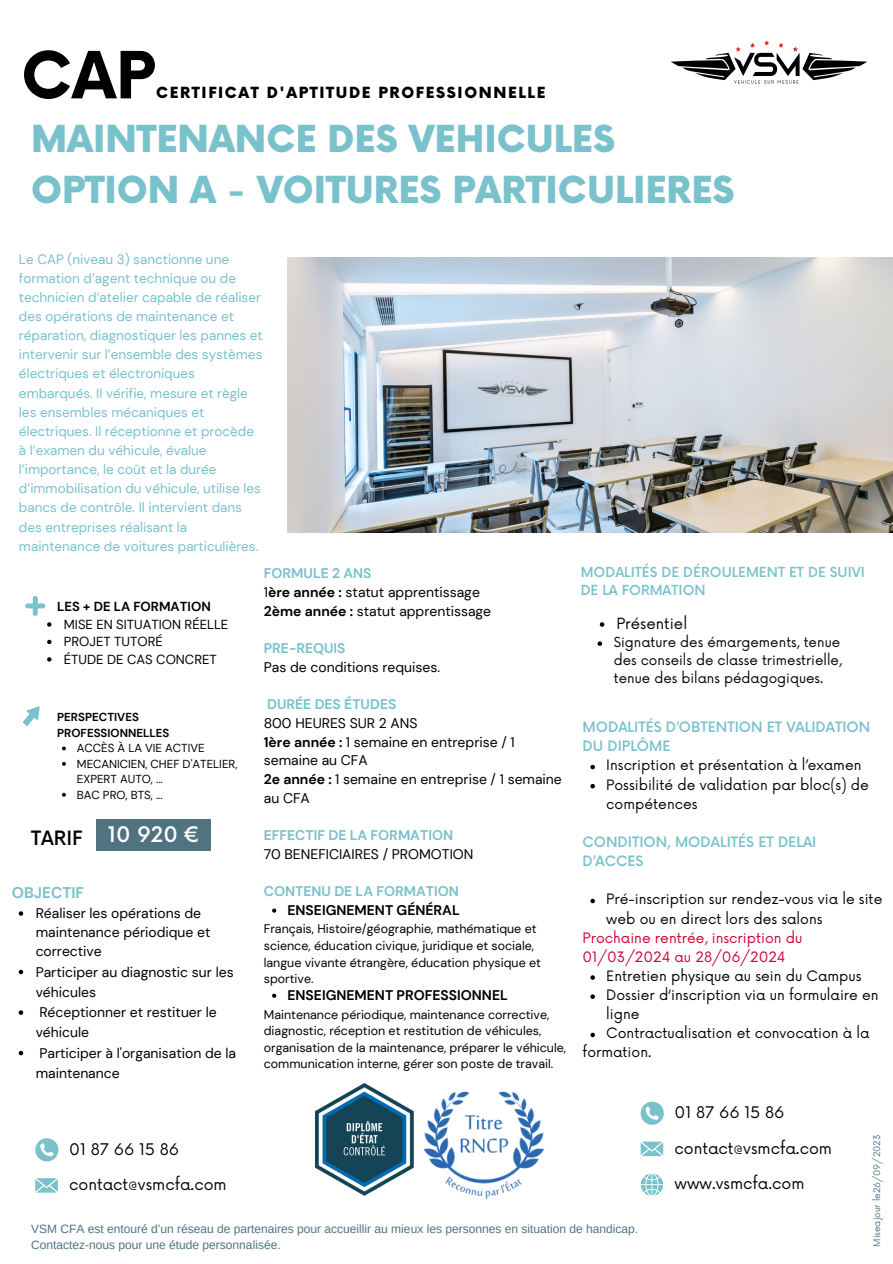
<style>
.page{position:relative;width:893px;height:1264px;background:#fff}
.page>*{position:absolute;margin:0;border:0;box-sizing:border-box;transform-origin:0 0}
.t1{font:700 63.3px "Now";color:#000}
.t2{font:900 36.3px "Now";color:#79c1cb}
.t3{font:500 21px "Now";color:#fff}
.t4{font:500 19.2px "Now";color:#000}
.t5{font:15.6px "Now";color:#000}
.t6{font:700 15.45px "DM Sans";color:#79c1cb}
.t7{font:900 15px "Now";letter-spacing:.11em;color:#000}
.t8{font:15px "Now";color:#000}
.t9{font:13.95px/20.2px "DM Sans";color:#000}
.t10{font:13.95px/19.2px "Now";color:#000}
.t11{font:700 13.95px "DM Sans";color:#79c1cb}
.t12{font:500 13.95px "Now";color:#79c1cb}
.t13{font:13.95px "Now";color:#cf0032}
.t14{font:700 13.95px "DM Sans";color:#000}
.t15{font:13.5px/19.2px "DM Sans";color:#79c1cb}
.t16{font:13.5px/18px "Now";color:#000}
.t17{font:500 13.5px/18px "Now";color:#79c1cb}
.t18{font:13.05px "DM Sans";color:#000}
.t19{font:700 13.05px "DM Sans";color:#000}
.t20{font:12.45px/16.6px "DM Sans";color:#000}
.t21{font:12px "Arimo";color:#4f7380}
.t22{font:11.55px/15.5px "DM Sans";color:#000}
.t23{font:700 11.55px "DM Sans";color:#000}
.t24{font:9px "Now";color:#4f7380}
.s1{font-weight:700}
</style>
<div class="page">
<img style="left:287px;top:257px;width:605px;height:275px">
<svg style="left:25px;top:596px;width:20px;height:20px"></svg>
<svg style="left:22px;top:706px;width:18px;height:20px"></svg>
<img style="left:423px;top:1091px;width:122px;height:108px">
<img style="left:315px;top:1083px;width:98px;height:112px">
<svg style="left:272px;top:908px;width:4px;height:4px"></svg>
<svg style="left:272px;top:993px;width:4px;height:4px"></svg>
<svg style="left:35px;top:1138px;width:23px;height:23px"></svg>
<svg style="left:35px;top:1178px;width:23px;height:14px"></svg>
<img style="left:469px;top:365px;width:84px;height:49px">
<img style="left:670px;top:40px;width:198px;height:44px">
<div style="left:97px;top:819px;width:114px;height:31px;background:#4f7380"></div>
<svg style="left:47px;top:622px;width:4px;height:4px"></svg>
<svg style="left:47px;top:639px;width:4px;height:5px"></svg>
<svg style="left:47px;top:657px;width:4px;height:4px"></svg>
<svg style="left:62px;top:746px;width:4px;height:4px"></svg>
<svg style="left:62px;top:762px;width:4px;height:3px"></svg>
<svg style="left:62px;top:792px;width:4px;height:4px"></svg>
<svg style="left:590px;top:764px;width:5px;height:5px"></svg>
<svg style="left:590px;top:784px;width:5px;height:4px"></svg>
<svg style="left:590px;top:898px;width:5px;height:5px"></svg>
<svg style="left:590px;top:975px;width:5px;height:4px"></svg>
<svg style="left:590px;top:994px;width:5px;height:4px"></svg>
<svg style="left:590px;top:1032px;width:5px;height:5px"></svg>
<svg style="left:599px;top:622px;width:5px;height:4px"></svg>
<svg style="left:597px;top:641px;width:5px;height:5px"></svg>
<svg style="left:19px;top:911px;width:4px;height:4px"></svg>
<svg style="left:19px;top:969px;width:4px;height:5px"></svg>
<svg style="left:19px;top:1010px;width:4px;height:4px"></svg>
<svg style="left:19px;top:1050px;width:4px;height:5px"></svg>
<svg style="left:640px;top:1101px;width:23px;height:23px"></svg>
<svg style="left:640px;top:1141px;width:23px;height:15px"></svg>
<svg style="left:640px;top:1173px;width:23px;height:22px"></svg>
<p class="t1" style="left:21px;top:41px;width:136px">CAP</p>
<p class="t7" style="left:156px;top:84px;width:391px">CERTIFICAT D'APTITUDE PROFESSIONNELLE</p>
<p class="t2" style="left:31px;top:119px;width:585px">MAINTENANCE DES VEHICULES</p>
<p class="t2" style="left:31px;top:170px;width:705px">OPTION A - VOITURES PARTICULIERES</p>
<p class="t15" style="left:19px;top:249px;width:245px">Le CAP (niveau 3) sanctionne une formation d’agent technique ou de technicien d’atelier capable de réaliser des opérations de maintenance et réparation, diagnostiquer les pannes et intervenir sur l’ensemble des systèmes électriques et électroniques embarqués. Il vérifie, mesure et règle les ensembles mécaniques et électriques. Il réceptionne et procède à l’examen du véhicule, évalue l’importance, le coût et la durée d’immobilisation du véhicule, utilise les bancs de contrôle. Il intervient dans des entreprises réalisant la maintenance de voitures particulières.</p>
<p class="t19" style="left:57px;top:598px;width:155px">LES + DE LA FORMATION</p>
<p class="t18" style="left:64px;top:616px;width:166px">MISE EN SITUATION RÉELLE</p>
<p class="t18" style="left:64px;top:633px;width:100px">PROJET TUTORÉ</p>
<p class="t18" style="left:64px;top:651px;width:154px">ÉTUDE DE CAS CONCRET</p>
<p class="t23" style="left:57px;top:710px;width:83px">PERSPECTIVES</p>
<p class="t23" style="left:57px;top:725px;width:114px">PROFESSIONNELLES</p>
<p class="t22" style="left:77px;top:740px;width:129px">ACCÈS À LA VIE ACTIVE</p>
<p class="t22" style="left:77px;top:756px;width:162px">MECANICIEN, CHEF D'ATELIER,<br>EXPERT AUTO, ...</p>
<p class="t22" style="left:77px;top:787px;width:87px">BAC PRO, BTS, ...</p>
<p class="t4" style="left:31px;top:828px;width:53px">TARIF</p>
<p class="t3" style="left:108px;top:823px;width:94px">10 920 €</p>
<p class="t6" style="left:12px;top:882px;width:74px">OBJECTIF</p>
<p class="t9" style="left:36px;top:903px;width:176px;line-height:19.2px">Réaliser les opérations de maintenance périodique et corrective</p>
<p class="t9" style="left:36px;top:961px;width:199px">Participer au diagnostic sur les véhicules</p>
<p class="t9" style="left:36px;top:1002px;width:182px">Réceptionner et restituer le véhicule</p>
<p class="t9" style="left:36px;top:1042px;width:202px">Participer à l'organisation de la maintenance</p>
<p class="t11" style="left:264px;top:564px;width:109px">FORMULE 2 ANS</p>
<p class="t9" style="left:264px;top:582px;width:218px">1<span class="s1">ère année :</span> statut apprentissage</p>
<p class="t9" style="left:264px;top:601px;width:229px"><span class="s1">2ème année :</span> statut apprentissage</p>
<p class="t11" style="left:264px;top:639px;width:83px">PRE-REQUIS</p>
<p class="t9" style="left:264px;top:657px;width:178px">Pas de conditions requises.</p>
<p class="t11" style="left:267px;top:695px;width:131px">DURÉE DES ÉTUDES</p>
<p class="t9" style="left:264px;top:713px;width:155px">800 HEURES SUR 2 ANS</p>
<p class="t9" style="left:264px;top:732px;width:252px;line-height:18.6px"><span class="s1">1ère année :</span> 1 semaine en entreprise / 1 semaine au CFA</p>
<p class="t9" style="left:264px;top:770px;width:299px;line-height:18.6px"><span class="s1">2e année :</span> 1 semaine en entreprise / 1 semaine au CFA</p>
<p class="t11" style="left:264px;top:826px;width:191px">EFFECTIF DE LA FORMATION</p>
<p class="t9" style="left:264px;top:843px;width:211px">70 BENEFICIAIRES / PROMOTION</p>
<p class="t11" style="left:264px;top:882px;width:197px">CONTENU DE LA FORMATION</p>
<p class="t14" style="left:287px;top:900px;width:174px">ENSEIGNEMENT GÉNÉRAL</p>
<p class="t20" style="left:264px;top:920px;width:279px">Français, Histoire/géographie, mathématique et science, éducation civique, juridique et sociale, langue vivante étrangère, éducation physique et sportive.</p>
<p class="t14" style="left:287px;top:986px;width:222px">ENSEIGNEMENT PROFESSIONNEL</p>
<p class="t20" style="left:264px;top:1006px;width:304px">Maintenance périodique, maintenance corrective, diagnostic, réception et restitution de véhicules, organisation de la maintenance, préparer le véhicule, communication interne, gérer son poste de travail.</p>
<p class="t17" style="left:580px;top:564px;width:285px">MODALITÉS DE DÉROULEMENT ET DE SUIVI<br>DE LA FORMATION</p>
<p class="t8" style="left:616px;top:615px;width:72px">Présentiel</p>
<p class="t16" style="left:613px;top:634px;width:229px">Signature des émargements, tenue des conseils de classe trimestrielle, tenue des bilans pédagogiques.</p>
<p class="t12" style="left:582px;top:719px;width:289px">MODALITÉS D’OBTENTION ET VALIDATION</p>
<p class="t12" style="left:582px;top:738px;width:90px">DU DIPLÔME</p>
<p class="t10" style="left:606px;top:756px;width:257px">Inscription et présentation à l’examen</p>
<p class="t10" style="left:606px;top:775px;width:264px">Possibilité de validation par bloc(s) de compétences</p>
<p class="t12" style="left:582px;top:834px;width:235px">CONDITION, MODALITÉS ET DELAI</p>
<p class="t12" style="left:582px;top:853px;width:62px">D’ACCES</p>
<p class="t10" style="left:606px;top:890px;width:278px">Pré-inscription sur rendez-vous via le site web ou en direct lors des salons</p>
<p class="t13" style="left:582px;top:929px;width:221px">Prochaine rentrée, inscription du</p>
<p class="t13" style="left:582px;top:948px;width:204px">01/03/2024 au 28/06/2024</p>
<p class="t10" style="left:606px;top:967px;width:257px">Entretien physique au sein du Campus</p>
<p class="t10" style="left:606px;top:986px;width:274px">Dossier d‘inscription via un formulaire en ligne</p>
<p class="t10" style="left:606px;top:1024px;width:265px">Contractualisation et convocation à la</p>
<p class="t10" style="left:582px;top:1043px;width:70px">formation.</p>
<p class="t5" style="left:674px;top:1103px;width:112px">01 87 66 15 86</p>
<p class="t5" style="left:69px;top:1140px;width:112px">01 87 66 15 86</p>
<p class="t5" style="left:69px;top:1175px;width:159px">contact@vsmcfa.com</p>
<p class="t21" style="left:31px;top:1221px;width:608px">VSM CFA est entouré d’un réseau de partenaires pour accueillir au mieux les personnes en situation de handicap.</p>
<p class="t21" style="left:31px;top:1237px;width:251px">Contactez-nous pour une étude personnalisée.</p>
<p class="t5" style="left:674px;top:1139px;width:159px">contact@vsmcfa.com</p>
<p class="t5" style="left:674px;top:1174px;width:132px">www.vsmcfa.com</p>
<p class="t24" style="left:871px;top:1246px;width:114px;rotate:-90deg">Miseajour le26/09/2023</p>
</div>
